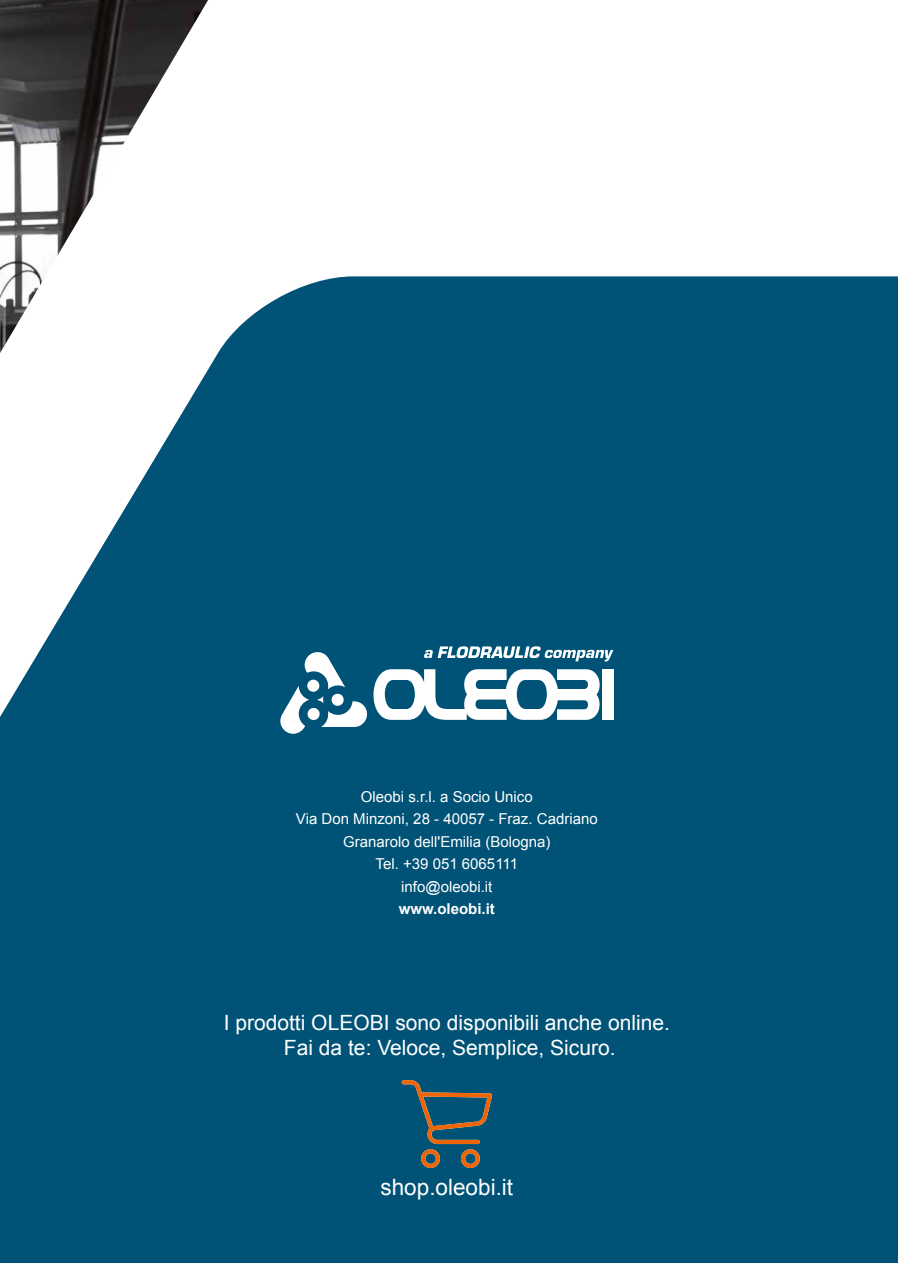
<style>
.page{position:relative;width:898px;height:1263px;background:#fff}
.page>*{position:absolute;margin:0;border:0;box-sizing:border-box;transform-origin:0 0}
.t1{font:22.5px "Arial";color:#fff}
.t2{font:21px/25.5px "Arial";color:#fff;text-align:center}
.t3{font:15px/22.5px "Arial";color:#fff;text-align:center}
.t4{font:700 15px "Arial";color:#fff}
</style>
<div class="page">
<div style="left:0;top:276px;width:897px;height:987px;background:#005376"></div>
<img style="left:0;top:0;width:208px;height:353px">
<svg style="left:280px;top:646px;width:333px;height:88px"></svg>
<div style="left:602px;top:669px;width:11px;height:51px;background:#fff"></div>
<svg style="left:401px;top:1080px;width:91px;height:88px;background:#2f5963"></svg>
<p class="t3" style="left:296px;top:785px;width:303px">Oleobi s.r.l. a Socio Unico<br>Via Don Minzoni, 28 - 40057 - Fraz. Cadriano<br>Granarolo dell'Emilia (Bologna)<br>Tel. +39 051 6065111<br>info@oleobi.it</p>
<p class="t4" style="left:398px;top:899px;width:98px">www.oleobi.it</p>
<h2 class="t2" style="left:223px;top:1010px;width:447px">I prodotti OLEOBI sono disponibili anche online.<br>Fai da te: Veloce, Semplice, Sicuro.</h2>
<h1 class="t1" style="left:380px;top:1172px;width:134px">shop.oleobi.it</h1>
</div>
